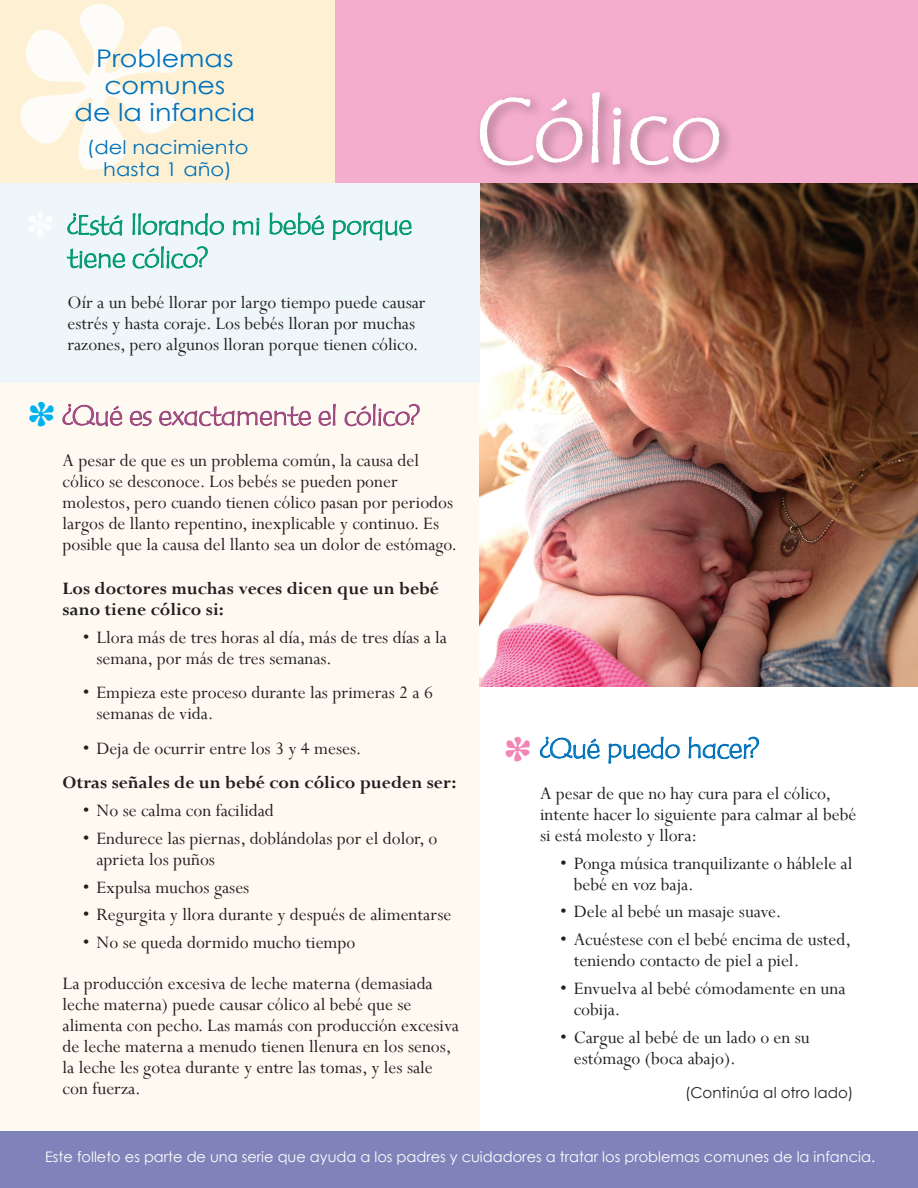
<style>
.page{position:relative;width:918px;height:1188px;background:#fff}
.page>*{position:absolute;margin:0;border:0;box-sizing:border-box;transform-origin:0 0}
.t1{font:300px "Ravie";color:#fff}
.Heads{font:90px "P22 Peanut Pro Sans";color:#fff}
.t2{font:45px "Ravie";color:#00b3ef}
.t3{font:45px "Ravie";color:#f287b6}
.Heads-2{font:27px/33px "P22 Peanut Pro Sans";letter-spacing:-.015em;color:#009972}
.Heads-3{font:27px "P22 Peanut Pro Sans";letter-spacing:-.015em;color:#9c477d}
.Heads-4{font:27px "P22 Peanut Pro Sans";letter-spacing:-.015em;color:#0072bc}
.Heads-5{font:24.3px "Century Gothic";color:#0072bc;scale:1.11 1}
.Text{font:19.5px/21px "Perpetua";color:#231f20}
.Text_with_bullets{font:19.5px/21px "Perpetua";color:#231f20}
.Text-2{font:700 19.5px/21px "Perpetua";color:#231f20}
.Heads-6{font:18.9px "Century Gothic";color:#0072bc;scale:1.11 1}
.t4{font:15px "Century Gothic";letter-spacing:.01em;color:#231f20}
.t5{font:14.55px "Century Gothic";color:#fff}
</style>
<div class="page">
<div style="left:0;top:382px;width:480px;height:750px;background:#fef9f1"></div>
<img style="left:480px;top:183px;width:438px;height:504px">
<div style="left:0;top:182px;width:480px;height:200px;background:#eef6f9"></div>
<div style="left:0;top:1132px;width:918px;height:56px;background:#8082ba"></div>
<div style="left:0;top:0;width:335px;height:183px;background:#fef1d3"></div>
<div style="left:335px;top:0;width:583px;height:183px;background:#f5adce"></div>
<div style="left:474px;top:87px;width:260px;height:93px;background:#231f20;opacity:.4"></div>
<svg style="left:479px;top:97px;width:105px;height:69px"></svg>
<svg style="left:591px;top:91px;width:10px;height:73px"></svg>
<svg style="left:612px;top:107px;width:10px;height:58px"></svg>
<svg style="left:630px;top:115px;width:91px;height:51px"></svg>
<svg style="left:132px;top:213px;width:93px;height:23px"></svg>
<svg style="left:233px;top:217px;width:27px;height:19px"></svg>
<svg style="left:269px;top:212px;width:56px;height:23px"></svg>
<svg style="left:333px;top:219px;width:79px;height:22px"></svg>
<svg style="left:67px;top:213px;width:59px;height:56px"></svg>
<svg style="left:132px;top:246px;width:76px;height:23px"></svg>
<svg style="left:62px;top:403px;width:61px;height:24px"></svg>
<svg style="left:130px;top:410px;width:22px;height:17px"></svg>
<svg style="left:159px;top:406px;width:152px;height:21px"></svg>
<svg style="left:318px;top:404px;width:18px;height:22px"></svg>
<svg style="left:344px;top:403px;width:76px;height:24px"></svg>
<svg style="left:540px;top:736px;width:60px;height:24px"></svg>
<svg style="left:608px;top:736px;width:72px;height:28px"></svg>
<svg style="left:688px;top:736px;width:71px;height:24px"></svg>
<h1 class="t1" style="left:14px;top:-75px;width:175px">*</h1>
<p class="Heads-5" style="left:96px;top:41px;width:125px">Problemas</p>
<p class="Heads-5" style="left:105px;top:68px;width:110px">comunes</p>
<p class="Heads-5" style="left:75px;top:95px;width:164px">de la infancia</p>
<p class="Heads-6" style="left:87px;top:134px;width:147px">(del nacimiento</p>
<p class="Heads-6" style="left:103px;top:156px;width:117px">hasta 1 año)</p>
<p class="Heads-2" style="left:68px;top:211px;width:346px">¿Está llorando mi bebé porque tiene cólico?</p>
<p class="Text" style="left:68px;top:292px;width:360px">Oír a un bebé llorar por largo tiempo puede causar estrés y hasta coraje. Los bebés lloran por muchas razones, pero algunos lloran porque tienen cólico.</p>
<h3 class="t2" style="left:29px;top:390px;width:27px">*</h3>
<p class="Heads-3" style="left:63px;top:400px;width:359px">¿Qué es exactamente el cólico?</p>
<p class="Text" style="left:63px;top:449px;width:396px">A pesar de que es un problema común, la causa del cólico se desconoce. Los bebés se pueden poner molestos, pero cuando tienen cólico pasan por periodos largos de llanto repentino, inexplicable y continuo. Es posible que la causa del llanto sea un dolor de estómago.</p>
<p class="Text-2" style="left:63px;top:578px;width:378px">Los doctores muchas veces dicen que un bebé sano tiene cólico si:</p>
<p class="Text_with_bullets" style="left:96px;top:626px;width:352px;text-indent:-14px">• Llora más de tres horas al día, más de tres días a la semana, por más de tres semanas.</p>
<p class="Text_with_bullets" style="left:96px;top:682px;width:338px;text-indent:-14px">• Empieza este proceso durante las primeras 2 a 6 semanas de vida.</p>
<p class="Text_with_bullets" style="left:83px;top:737px;width:280px">• Deja de ocurrir entre los 3 y 4 meses.</p>
<p class="Text-2" style="left:63px;top:772px;width:395px">Otras señales de un bebé con cólico pueden ser:</p>
<p class="Text_with_bullets" style="left:83px;top:800px;width:193px">• No se calma con facilidad</p>
<p class="Text_with_bullets" style="left:96px;top:827px;width:343px;text-indent:-14px">• Endurece las piernas, doblándolas por el dolor, o aprieta los puños</p>
<p class="Text_with_bullets" style="left:83px;top:876px;width:168px">• Expulsa muchos gases</p>
<p class="Text_with_bullets" style="left:83px;top:904px;width:370px">• Regurgita y llora durante y después de alimentarse</p>
<p class="Text_with_bullets" style="left:83px;top:932px;width:274px">• No se queda dormido mucho tiempo</p>
<p class="Text" style="left:63px;top:973px;width:398px">La producción excesiva de leche materna (demasiada leche materna) puede causar cólico al bebé que se alimenta con pecho. Las mamás con producción excesiva de leche materna a menudo tienen llenura en los senos, la leche les gotea durante y entre las tomas, y les sale con fuerza.</p>
<p class="Heads" style="left:478px;top:79px;width:245px">Cólico</p>
<h3 class="t3" style="left:505px;top:725px;width:27px">*</h3>
<p class="Heads-4" style="left:540px;top:733px;width:221px">¿Qué puedo hacer?</p>
<p class="Text" style="left:540px;top:782px;width:318px">A pesar de que no hay cura para el cólico, intente hacer lo siguiente para calmar al bebé si está molesto y llora:</p>
<p class="Text_with_bullets" style="left:574px;top:852px;width:280px;text-indent:-14px">• Ponga música tranquilizante o háblele al bebé en voz baja.</p>
<p class="Text_with_bullets" style="left:560px;top:901px;width:223px">• Dele al bebé un masaje suave.</p>
<p class="Text_with_bullets" style="left:574px;top:929px;width:279px;text-indent:-14px">• Acuéstese con el bebé encima de usted, teniendo contacto de piel a piel.</p>
<p class="Text_with_bullets" style="left:574px;top:977px;width:273px;text-indent:-14px">• Envuelva al bebé cómodamente en una cobija.</p>
<p class="Text_with_bullets" style="left:574px;top:1026px;width:238px;text-indent:-14px">• Cargue al bebé de un lado o en su estómago (boca abajo).</p>
<p class="t4" style="left:685px;top:1083px;width:170px">(Continúa al otro lado)</p>
<p class="t5" style="left:45px;top:1147px;width:831px">Este folleto es parte de una serie que ayuda a los padres y cuidadores a tratar los problemas comunes de la infancia.</p>
</div>
